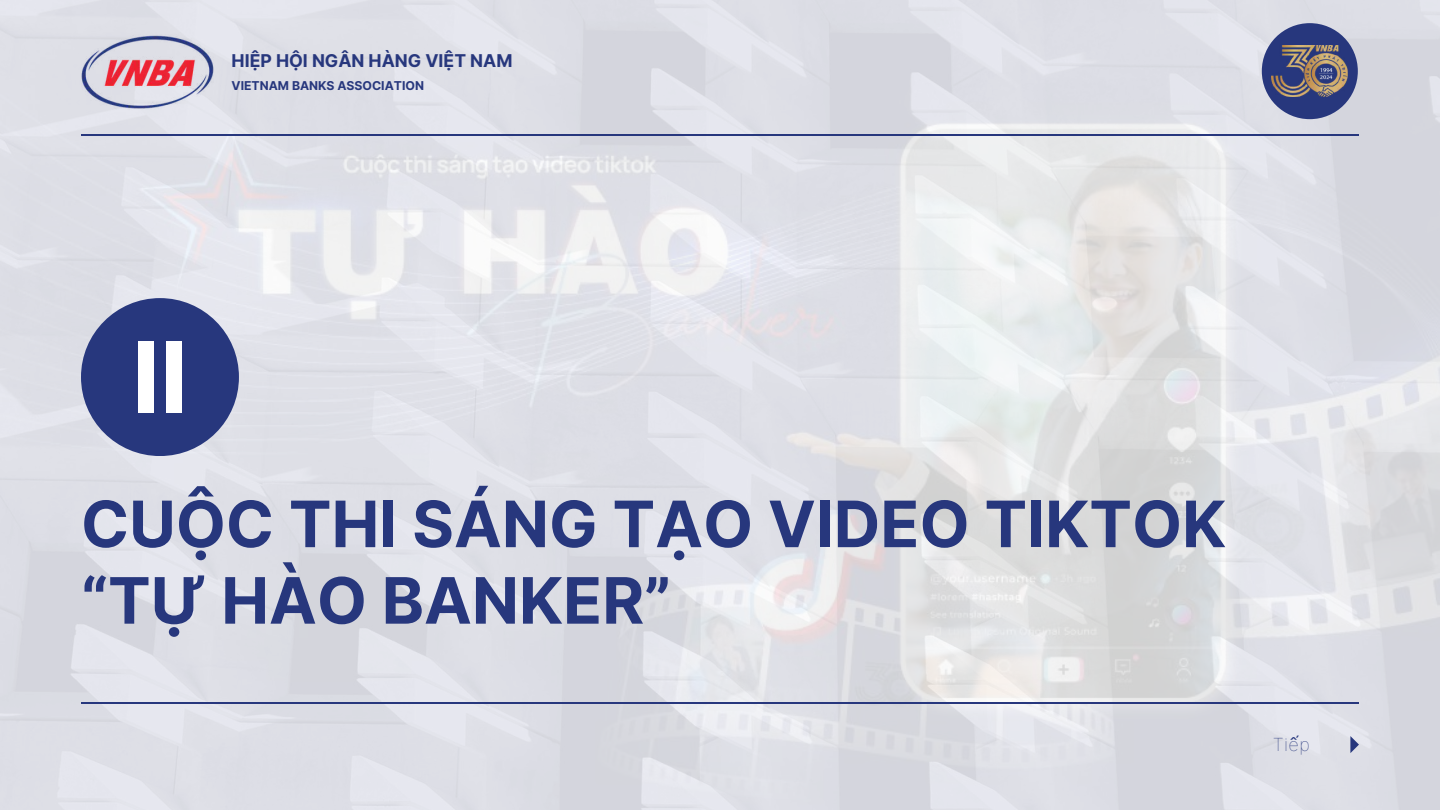
<style>
.page{position:relative;width:1440px;height:810px;background:#fff}
.page>*{position:absolute;margin:0;border:0;box-sizing:border-box;transform-origin:0 0}
.t1{font:700 98px "Inter";color:#fff}
.t2{font:700 64px/76.5px "Inter";color:#27377d}
.t3{font:18px "Inter Thin BETA";color:#27377d}
.t4{font:700 17.6px "Inter";color:#27377d}
.t5{font:700 12.2px "Inter";color:#27377d}
</style>
<div class="page">
<img style="left:0;top:0;width:1440px;height:810px">
<svg style="left:81px;top:703px;width:1278px;height:1px"></svg>
<svg style="left:1350px;top:736px;width:9px;height:17px"></svg>
<svg style="left:81px;top:135px;width:1278px;height:1px"></svg>
<img style="left:81px;top:34px;width:133px;height:75px">
<div style="left:1262px;top:23px;width:96px;height:96px;background:#27377d;border-radius:50%"></div>
<img style="left:1272px;top:45px;width:76px;height:52px">
<div style="left:81px;top:298px;width:158px;height:158px;background:#27377d;border-radius:50%"></div>
<p class="t4" style="left:232px;top:50px;width:283px">HIỆP HỘI NGÂN HÀNG VIỆT NAM</p>
<p class="t5" style="left:232px;top:78px;width:194px">VIETNAM BANKS ASSOCIATION</p>
<h1 class="t1" style="left:132px;top:318px;width:56px">II</h1>
<p class="t2" style="left:81px;top:486px;width:1147px">CUỘC THI SÁNG TẠO VIDEO TIKTOK “TỰ HÀO BANKER”</p>
<p class="t3" style="left:1273px;top:734px;width:38px">Tiếp</p>
</div>
